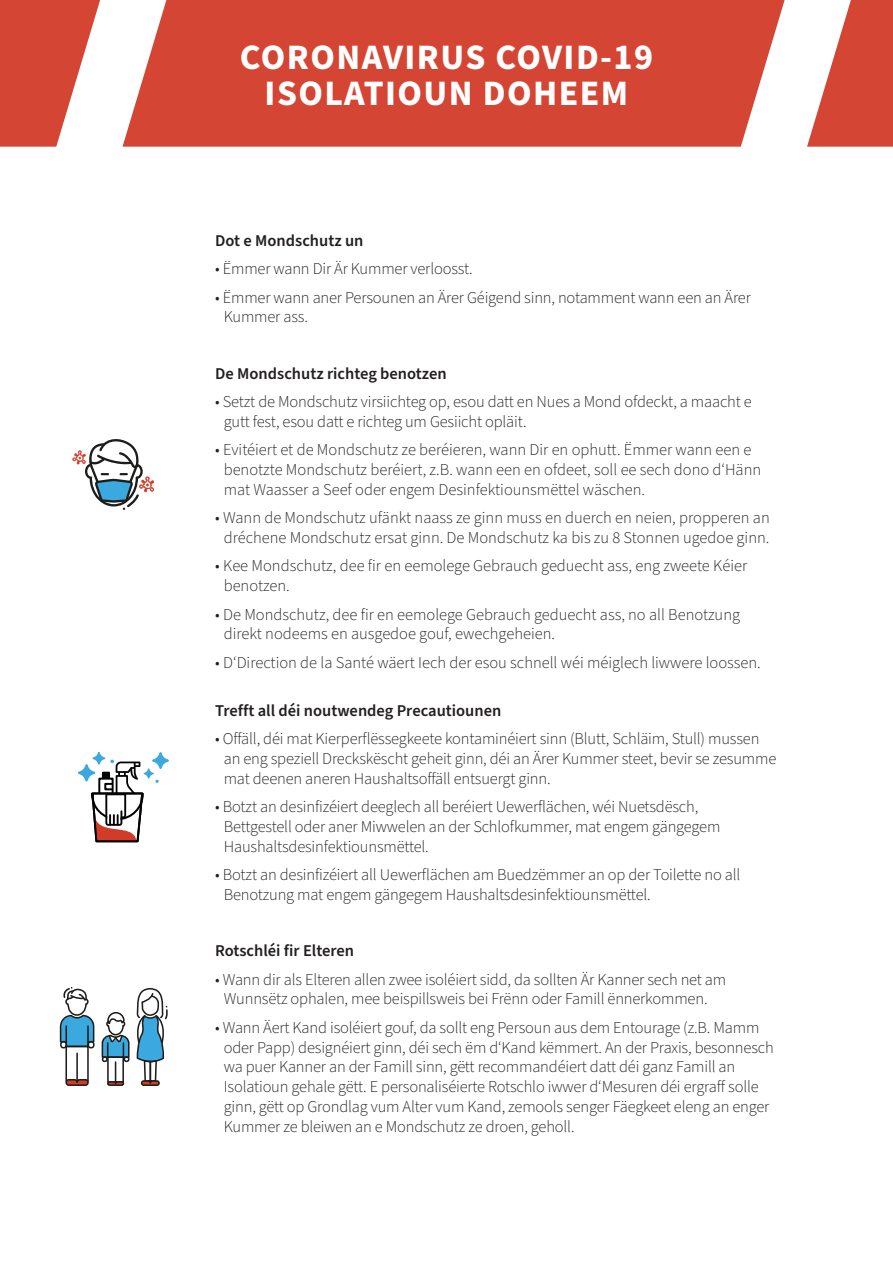
<style>
.page{position:relative;width:893px;height:1263px;background:#fff}
.page>*{position:absolute;margin:0;border:0;box-sizing:border-box;transform-origin:0 0}
.t1{font:700 35.85px "Source Sans Pro";letter-spacing:.04em;color:#fff}
.t2{font:300 16.5px/19.8px "Source Sans Pro";letter-spacing:-.01em;color:#231f20}
.t3{font:600 16.5px "Source Sans Pro";color:#231f20}
</style>
<div class="page">
<svg style="left:0;top:0;width:100px;height:147px"></svg>
<svg style="left:807px;top:0;width:86px;height:147px"></svg>
<svg style="left:123px;top:0;width:662px;height:147px;background:#d75141"></svg>
<svg style="left:78px;top:752px;width:91px;height:90px"></svg>
<div style="left:104px;top:783px;width:9px;height:7px;border:2px solid #020203"></div>
<svg style="left:60px;top:987px;width:35px;height:57px"></svg>
<div style="left:65px;top:1025px;width:24px;height:22px;border:2px solid #1d1d1b"></div>
<div style="left:65px;top:1046px;width:24px;height:36px;border:2px solid #1d1d1b"></div>
<hr style="left:76px;top:1053px;width:2px;height:28px;background:#1d1d1b">
<div style="left:60px;top:1041px;width:7px;height:7px;border:2px solid #1d1d1b;border-radius:3px"></div>
<div style="left:88px;top:1041px;width:7px;height:7px;border:2px solid #1d1d1b;border-radius:3px"></div>
<svg style="left:65px;top:1078px;width:24px;height:8px"></svg>
<svg style="left:101px;top:988px;width:67px;height:98px"></svg>
<svg style="left:72px;top:439px;width:82px;height:71px"></svg>
<p class="t1" style="left:240px;top:33px;width:415px">CORONAVIRUS COVID-19</p>
<p class="t1" style="left:265px;top:69px;width:365px">ISOLATIOUN DOHEEM</p>
<p class="t3" style="left:215px;top:229px;width:150px">Dot e Mondschutz un</p>
<p class="t2" style="left:215px;top:259px;width:259px">• Ëmmer wann Dir Är Kummer verloosst.</p>
<p class="t2" style="left:224px;top:288px;width:529px;text-indent:-9px">• Ëmmer wann aner Persounen an Ärer Géigend sinn, notamment wann een an Ärer<br>Kummer ass.</p>
<p class="t3" style="left:215px;top:362px;width:233px">De Mondschutz richteg benotzen</p>
<p class="t2" style="left:224px;top:392px;width:530px;text-indent:-9px">• Setzt de Mondschutz virsiichteg op, esou datt en Nues a Mond ofdeckt, a maacht e gutt fest, esou datt e richteg um Gesiicht opläit.</p>
<p class="t2" style="left:224px;top:440px;width:539px;text-indent:-9px">• Evitéiert et de Mondschutz ze beréieren, wann Dir en ophutt. Ëmmer wann een e benotzte Mondschutz beréiert, z.B. wann een en ofdeet, soll ee sech dono d‘Hänn mat Waasser a Seef oder engem Desinfektiounsmëttel wäschen.</p>
<p class="t2" style="left:215px;top:508px;width:556px;text-align:center">• Wann de Mondschutz ufänkt naass ze ginn muss en duerch en neien, propperen an dréchene Mondschutz ersat ginn. De Mondschutz ka bis zu 8 Stonnen ugedoe ginn.</p>
<p class="t2" style="left:224px;top:556px;width:525px;text-indent:-9px">• Kee Mondschutz, dee fir en eemolege Gebrauch geduecht ass, eng zweete Kéier benotzen.</p>
<p class="t2" style="left:224px;top:605px;width:518px;text-indent:-9px">• De Mondschutz, dee fir en eemolege Gebrauch geduecht ass, no all Benotzung direkt nodeems en ausgedoe gouf, ewechgeheien.</p>
<p class="t2" style="left:215px;top:653px;width:547px">• D‘Direction de la Santé wäert Iech der esou schnell wéi méiglech liwwere loossen.</p>
<p class="t3" style="left:215px;top:699px;width:288px">Trefft all déi noutwendeg Precautiounen</p>
<p class="t2" style="left:224px;top:729px;width:554px;text-indent:-9px">• Offäll, déi mat Kierperflëssegkeete kontaminéiert sinn (Blutt, Schläim, Stull) mussen an eng speziell Dreckskëscht geheit ginn, déi an Ärer Kummer steet, bevir se zesumme mat deenen aneren Haushaltsoffäll entsuergt ginn.</p>
<p class="t2" style="left:224px;top:797px;width:498px;text-indent:-9px">• Botzt an desinfizéiert deeglech all beréiert Uewerflächen, wéi Nuetsdësch,<br>Bettgestell oder aner Miwwelen an der Schlofkummer, mat engem gängegem<br>Haushaltsdesinfektiounsmëttel.</p>
<p class="t2" style="left:224px;top:865px;width:518px;text-indent:-9px">• Botzt an desinfizéiert all Uewerflächen am Buedzëmmer an op der Toilette no all<br>Benotzung mat engem gängegem Haushaltsdesinfektiounsmëttel.</p>
<p class="t3" style="left:215px;top:940px;width:140px">Rotschléi fir Elteren</p>
<p class="t2" style="left:224px;top:970px;width:504px;text-indent:-9px">• Wann dir als Elteren allen zwee isoléiert sidd, da sollten Är Kanner sech net am<br>Wunnsëtz ophalen, mee beispillsweis bei Frënn oder Famill ënnerkommen.</p>
<p class="t2" style="left:224px;top:1018px;width:551px;text-indent:-9px">• Wann Äert Kand isoléiert gouf, da sollt eng Persoun aus dem Entourage (z.B. Mamm oder Papp) designéiert ginn, déi sech ëm d‘Kand këmmert. An der Praxis, besonnesch wa puer Kanner an der Famill sinn, gëtt recommandéiert datt déi ganz Famill an Isolatioun gehale gëtt. E personaliséierte Rotschlo iwwer d‘Mesuren déi ergraff solle ginn, gëtt op Grondlag vum Alter vum Kand, zemools senger Fäegkeet eleng an enger Kummer ze bleiwen an e Mondschutz ze droen, geholl.</p>
</div>
